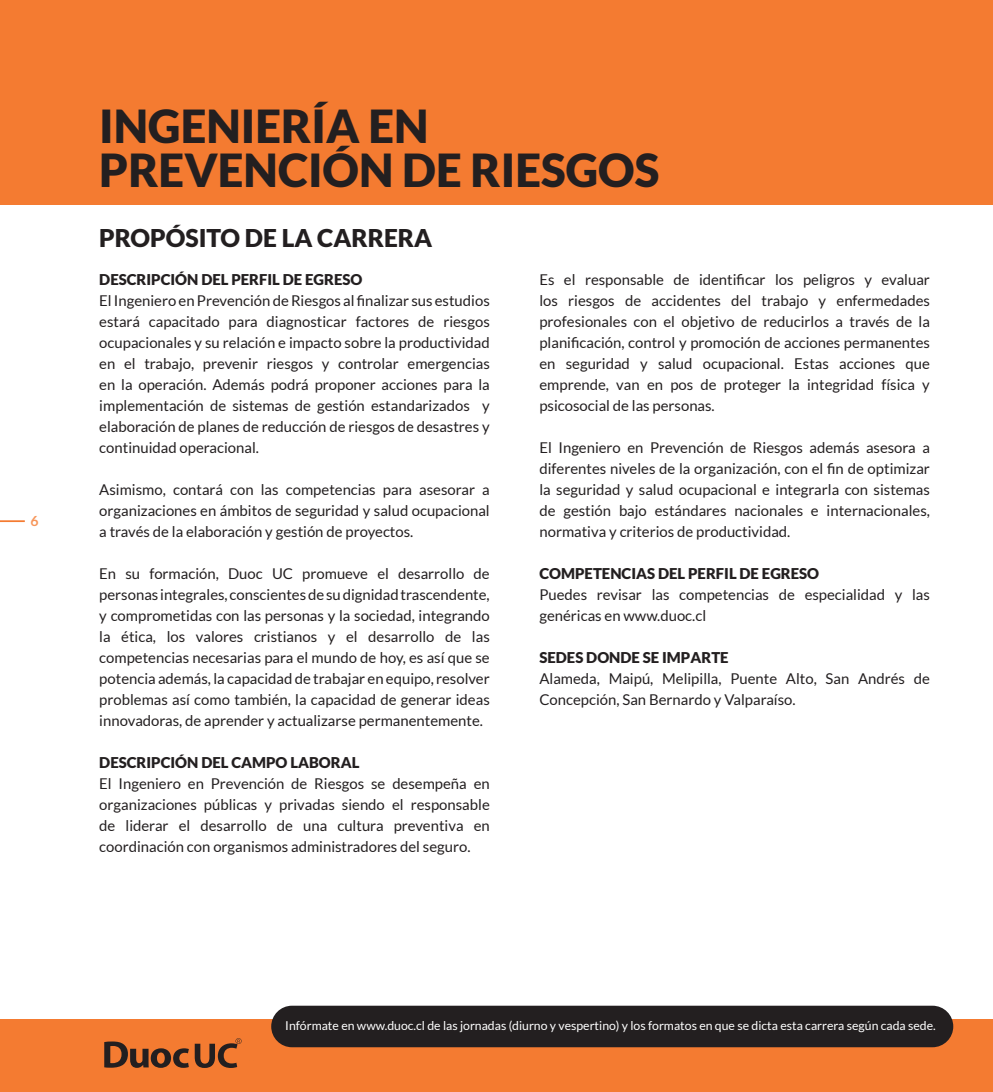
<style>
.page{position:relative;width:993px;height:1092px;background:#fff}
.page>*{position:absolute;margin:0;border:0;box-sizing:border-box;transform-origin:0 0}
.t1{font:900 45.5px/43.8px "Lato";color:#231f20}
.t2{font:900 24.5px "Lato";color:#231f20}
.t3{font:14.88px/21px "Lato";color:#231f20;text-align:justify}
.t4{font:900 14.88px "Lato";color:#231f20}
.t5{font:700 14px "Lato";color:#f7965a}
.t6{font:12.25px "Lato";color:#fff}
</style>
<div class="page">
<hr style="left:0;top:520px;width:25px;height:2px;background:#f47b31">
<div style="left:0;top:1019px;width:992px;height:72px;background:#f47b31"></div>
<svg style="left:104px;top:1041px;width:85px;height:26px"></svg>
<svg style="left:195px;top:1038px;width:46px;height:29px"></svg>
<div style="left:271px;top:1005px;width:681px;height:42px;background:#231f20;border-radius:21px"></div>
<div style="left:0;top:0;width:992px;height:204px;background:#f47b31"></div>
<p class="t5" style="left:31px;top:512px;width:10px">6</p>
<p class="t1" style="left:99px;top:104px;width:561px">INGENIERÍA EN<br>PREVENCIÓN DE RIESGOS</p>
<h2 class="t2" style="left:99px;top:224px;width:334px">PROPÓSITO DE LA CARRERA</h2>
<p class="t4" style="left:99px;top:270px;width:264px">DESCRIPCIÓN DEL PERFIL DE EGRESO</p>
<p class="t3" style="left:99px;top:290px;width:392px">El Ingeniero en Prevención de Riesgos al finalizar sus estudios estará capacitado para diagnosticar factores de riesgos ocupacionales y su relación e impacto sobre la productividad en el trabajo, prevenir riesgos y controlar emergencias en la operación. Además podrá proponer acciones para la implementación de sistemas de gestión estandarizados y elaboración de planes de reducción de riesgos de desastres y continuidad operacional.</p>
<p class="t3" style="left:99px;top:479px;width:392px">Asimismo, contará con las competencias para asesorar a organizaciones en ámbitos de seguridad y salud ocupacional a través de la elaboración y gestión de proyectos.</p>
<p class="t3" style="left:99px;top:563px;width:392px">En su formación, Duoc UC promueve el desarrollo de personas integrales, conscientes de su dignidad trascendente, y comprometidas con las personas y la sociedad, integrando la ética, los valores cristianos y el desarrollo de las competencias necesarias para el mundo de hoy, es así que se potencia además, la capacidad de trabajar en equipo, resolver problemas así como también, la capacidad de generar ideas innovadoras, de aprender y actualizarse permanentemente.</p>
<p class="t4" style="left:99px;top:753px;width:261px">DESCRIPCIÓN DEL CAMPO LABORAL</p>
<p class="t3" style="left:99px;top:773px;width:392px">El Ingeniero en Prevención de Riesgos se desempeña en organizaciones públicas y privadas siendo el responsable de liderar el desarrollo de una cultura preventiva en coordinación con organismos administradores del seguro.</p>
<p class="t3" style="left:539px;top:269px;width:392px">Es el responsable de identificar los peligros y evaluar los riesgos de accidentes del trabajo y enfermedades profesionales con el objetivo de reducirlos a través de la planificación, control y promoción de acciones permanentes en seguridad y salud ocupacional. Estas acciones que emprende, van en pos de proteger la integridad física y psicosocial de las personas.</p>
<p class="t3" style="left:539px;top:437px;width:392px">El Ingeniero en Prevención de Riesgos además asesora a diferentes niveles de la organización, con el fin de optimizar la seguridad y salud ocupacional e integrarla con sistemas de gestión bajo estándares nacionales e internacionales, normativa y criterios de productividad.</p>
<p class="t4" style="left:539px;top:564px;width:281px">COMPETENCIAS DEL PERFIL DE EGRESO</p>
<p class="t3" style="left:539px;top:584px;width:392px">Puedes revisar las competencias de especialidad y las genéricas en www.duoc.cl</p>
<p class="t4" style="left:539px;top:648px;width:191px">SEDES DONDE SE IMPARTE</p>
<p class="t3" style="left:539px;top:668px;width:392px">Alameda, Maipú, Melipilla, Puente Alto, San Andrés de<br>Concepción, San Bernardo y Valparaíso.</p>
<p class="t6" style="left:285px;top:1019px;width:652px">Infórmate en www.duoc.cl de las jornadas (diurno y vespertino) y los formatos en que se dicta esta carrera según cada sede.</p>
</div>
